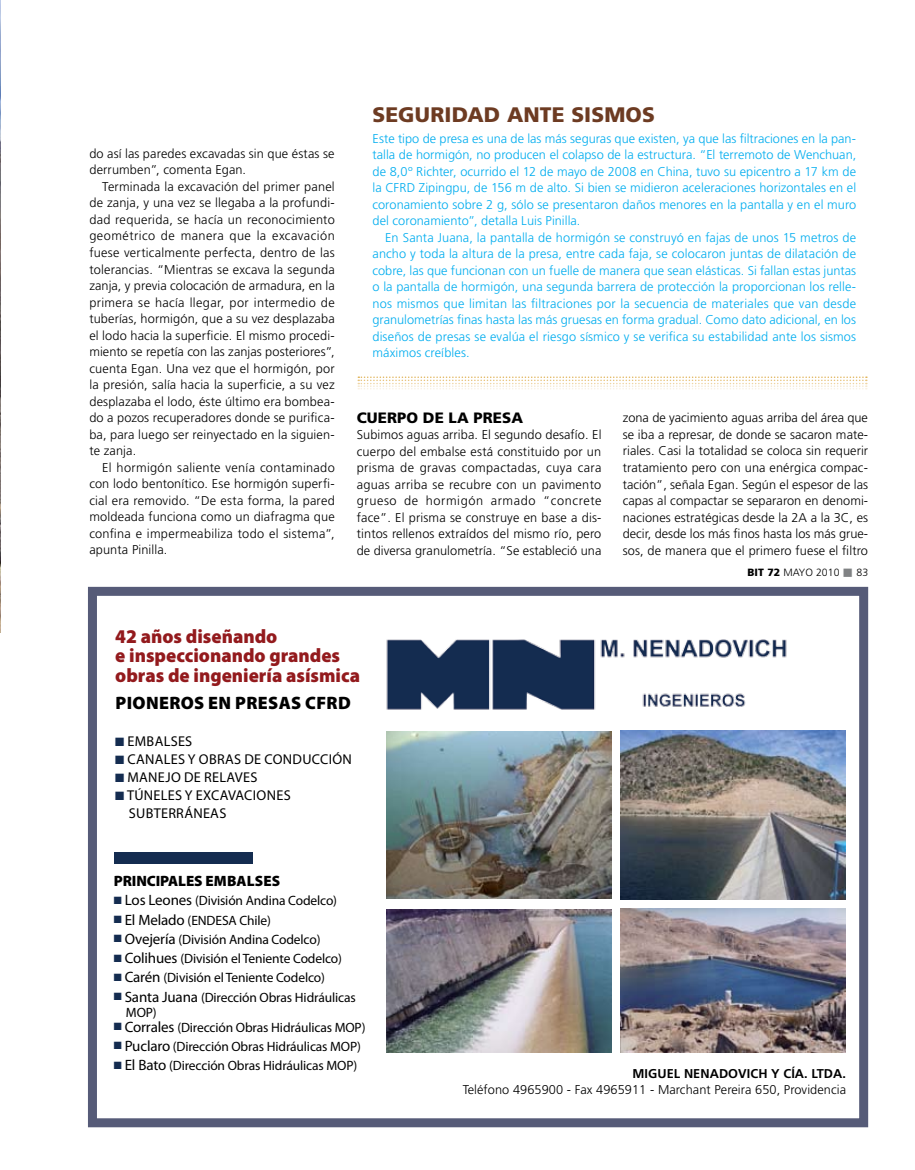
<style>
.page{position:relative;width:915px;height:1170px;background:#fff}
.page>*{position:absolute;margin:0;border:0;box-sizing:border-box;transform-origin:0 0}
.t1{font:900 21px "Frutiger";letter-spacing:.01em;color:#6d3b22}
.t2{font:900 19.5px/19.5px "Myriad Pro";color:#931a1d}
.t3{font:900 18px "Myriad Pro";letter-spacing:.02em;color:#000}
.t4{font:900 15px "Myriad Pro";letter-spacing:.005em;color:#000}
.t5{font:900 15px "Frutiger";letter-spacing:.005em;color:#000}
.t6{font:14.25px/18px "Myriad Pro";letter-spacing:.02em;color:#000}
.t7{font:13.5px/15px "Myriad Pro";letter-spacing:-.01em;color:#000}
.t8{font:300 12.75px/16.5px "Frutiger";letter-spacing:.01em;color:#000;text-align:justify}
.t9{font:300 12.75px/16.5px "Frutiger";letter-spacing:.005em;color:#00adef;text-align:justify}
.t10{font:700 12.75px "Frutiger";letter-spacing:.005em;color:#000}
.t11{font:300 10.5px "Frutiger";letter-spacing:.005em;color:#000}
.s1{font-weight:900}
.s2{color:#808284}
.s3{color:#142c50}
.s4{font-size:15px}
</style>
<div class="page">
<img style="left:0;top:0;width:1px;height:632px">
<svg style="left:358px;top:376px;width:508px;height:13px"></svg>
<div style="left:88px;top:586px;width:779px;height:541px;border:9px solid #565b78"></div>
<img style="left:620px;top:908px;width:225px;height:144px">
<img style="left:387px;top:731px;width:224px;height:167px">
<img style="left:620px;top:730px;width:225px;height:169px">
<img style="left:386px;top:639px;width:401px;height:71px">
<img style="left:386px;top:909px;width:225px;height:142px">
<div style="left:114px;top:852px;width:139px;height:11px;background:#142c50"></div>
<p class="t8" style="left:89px;top:145px;width:247px">do así las paredes excavadas sin que éstas se derrumben”, comenta Egan.</p>
<p class="t8" style="left:89px;top:178px;width:247px;text-indent:13px">Terminada la excavación del primer panel de zanja, y una vez se llegaba a la profundi&shy;dad requerida, se hacía un reconocimiento geométrico de manera que la excavación fuese verticalmente perfecta, dentro de las tolerancias. “M ientras se excava la segunda zanja, y previa colocación de armadura, en la primera se hacía llegar, por intermedio de tuberías, hormigón, que a su vez desplazaba el lodo hacia la superficie. El mismo procedi&shy;miento se repetía con las zanjas posteriores”, cuenta Egan. U na vez que el hormigón, por la presión, salía hacia la superficie, a su vez desplazaba el lodo, éste último era bombea&shy;do a pozos recuperadores donde se purifica&shy;ba, para luego ser reinyectado en la siguien&shy;te zanja.</p>
<p class="t8" style="left:89px;top:459px;width:247px;text-indent:13px">El hormigón saliente venía contaminado con lodo bentonítico. Ese hormigón superfi&shy;cial era removido. “De esta forma, la pared moldeada funciona como un diafragma que confina e impermeabiliza todo el sistema”, apunta Pinilla.</p>
<h1 class="t1" style="left:372px;top:102px;width:284px">SEGURIDAD ANTE SISMOS</h1>
<p class="t9" style="left:372px;top:130px;width:485px">Este tipo de presa es una de las más seguras que existen, ya que las filtraciones en la pan&shy;talla de hormigón, no producen el colapso de la estructura. “El terremoto de Wenchuan, de 8,0º Richter, ocurrido el 12 de mayo de 2008 en China, tuvo su epicentro a 17 km de la CFRD Zipingpu, de 156 m de alto. Si bien se midieron aceleraciones horizontales en el coronamiento sobre 2 g, sólo se presentaron daños menores en la pantalla y en el muro del coronamiento”, detalla Luis Pinilla.</p>
<p class="t9" style="left:372px;top:229px;width:485px;text-indent:13px">En Santa Juana, la pantalla de hormigón se construyó en fajas de unos 15 metros de ancho y toda la altura de la presa, entre cada faja, se colocaron juntas de dilatación de cobre, las que funcionan con un fuelle de manera que sean elásticas. Si fallan estas juntas o la pantalla de hormigón, una segunda barrera de protección la proporcionan los relle&shy;nos mismos que limitan las filtraciones por la secuencia de materiales que van desde granulometrías finas hasta las más gruesas en forma gradual. Como dato adicional, en los diseños de presas se evalúa el riesgo sísmico y se verifica su estabilidad ante los sismos máximos creíbles.</p>
<p class="t5" style="left:356px;top:408px;width:168px">CUERPO DE LA PRESA</p>
<p class="t8" style="left:356px;top:426px;width:246px">Subimos aguas arriba. El segundo desafío. El cuerpo del embalse está constituido por un prisma de gravas compactadas, cuya cara aguas arriba se recubre con un pavimento grueso de hormigón armado “concrete face”. El prisma se construye en base a dis&shy;tintos rellenos extraídos del mismo río, pero de diversa granulometría. “Se estableció una</p>
<p class="t8" style="left:622px;top:410px;width:247px">zona de yacimiento aguas arriba del área que se iba a represar, de donde se sacaron mate&shy;riales. Casi la totalidad se coloca sin requerir tratamiento pero con una enérgica compac&shy;tación”, señala Egan. Según el espesor de las capas al compactar se separaron en denomi&shy;naciones estratégicas desde la 2A a la 3C, es decir, desde los más finos hasta los más grue&shy;sos, de manera que el primero fuese el filtro</p>
<p class="t11" style="left:747px;top:566px;width:122px"><span class="s1">BIT 72</span> mayo 2010 <span class="s2">■</span> 83</p>
<h2 class="t2" style="left:115px;top:625px;width:246px">42 años diseñando<br>e inspeccionando grandes obras de ingeniería asísmica</h2>
<h3 class="t3" style="left:115px;top:691px;width:237px">Pioneros en Presas CFRD</h3>
<p class="t6" style="left:115px;top:731px;width:78px"><span class="s3">■</span> Embalses</p>
<p class="t6" style="left:115px;top:749px;width:238px"><span class="s3">■</span> Canales y Obras de Conducción</p>
<p class="t6" style="left:115px;top:767px;width:143px"><span class="s3">■</span> manejo de Relaves</p>
<p class="t6" style="left:129px;top:785px;width:163px;text-indent:-14px"><span class="s3">■</span> Túneles y Excavaciones subterráneas</p>
<p class="t4" style="left:114px;top:870px;width:168px">PRINCIPALES embalses</p>
<p class="t7" style="left:114px;top:892px;width:224px"><span class="s3">■</span> <span class="s4">Los Leones</span> (División Andina Codelco)</p>
<p class="t7" style="left:114px;top:912px;width:158px"><span class="s3">■</span> <span class="s4">El Melado</span> (ENDESA Chile)</p>
<p class="t7" style="left:114px;top:931px;width:208px"><span class="s3">■</span> <span class="s4">Ovejería</span> (División Andina Codelco)</p>
<p class="t7" style="left:114px;top:950px;width:229px"><span class="s3">■</span> <span class="s4">Colihues</span> (División el Teniente Codelco)</p>
<p class="t7" style="left:114px;top:969px;width:212px"><span class="s3">■</span> <span class="s4">Carén</span> (División el Teniente Codelco)</p>
<p class="t7" style="left:126px;top:989px;width:231px;text-indent:-12px"><span class="s3">■</span> <span class="s4">Santa Juana</span> (Dirección Obras Hidráulicas<br>MOP)</p>
<p class="t7" style="left:114px;top:1019px;width:253px"><span class="s3">■</span> <span class="s4">Corrales</span> (Dirección Obras Hidráulicas MOP)</p>
<p class="t7" style="left:114px;top:1038px;width:248px"><span class="s3">■</span> <span class="s4">Puclaro</span> (Dirección Obras Hidráulicas MOP)</p>
<p class="t7" style="left:114px;top:1057px;width:245px"><span class="s3">■</span> <span class="s4">El Bato</span> (Dirección Obras Hidráulicas MOP)</p>
<p class="t10" style="left:632px;top:1065px;width:215px">M IGUEL NE NADOVICH Y CÍA. LTDA.</p>
<p class="t8" style="left:462px;top:1081px;width:384px">Teléfono 4965900 - Fax 4965911 - Marchant Pereira 650, Providencia</p>
</div>
